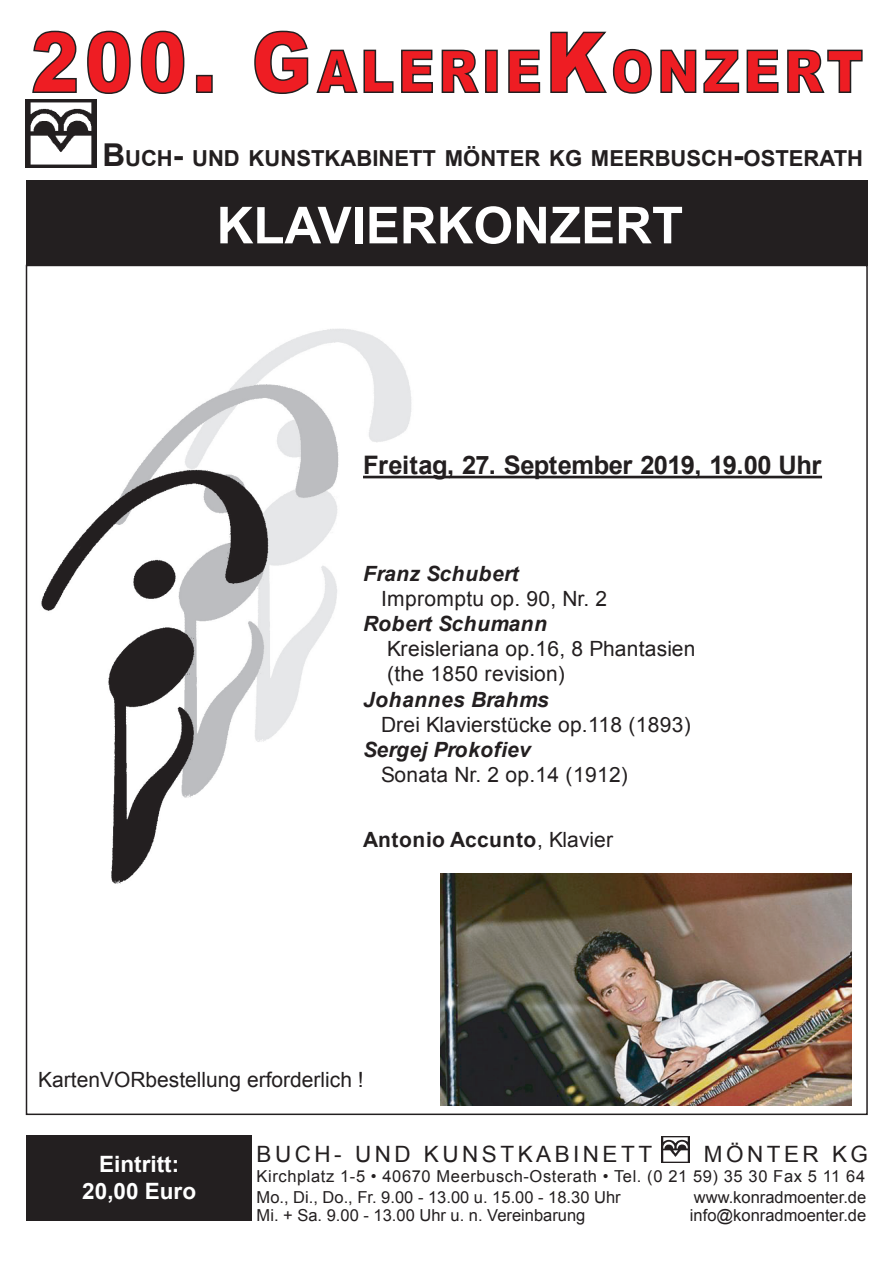
<style>
.page{position:relative;width:893px;height:1263px;background:#fff}
.page>*{position:absolute;margin:0;border:0;box-sizing:border-box;transform-origin:0 0}
.t1{font:900 58.5px "Arial";letter-spacing:.08em;color:#ee1d23;scale:.86 1}
.t2{font:700 51px "Arial";color:#fff}
.t3{font:700 25.5px "Arial";letter-spacing:-.025em;color:#231f20}
.t4{font:22.5px "Arial";letter-spacing:.155em;color:#231f20}
.t5{font:700 22.5px/27px "Arial";color:#fff;text-align:center}
.t6{font:700 22.05px "Arial";color:#231f20}
.t7{font:21px/25.2px "Arial";letter-spacing:.005em;color:#231f20}
.t8{font:italic 700 21px "Arial";letter-spacing:.015em;color:#231f20}
.t9{font:700 21px "Arial";letter-spacing:.025em;color:#231f20}
.t10{font:16.5px/18px "Arial";color:#231f20}
.t11{font:16.5px "Arial";letter-spacing:.035em;color:#231f20}
.s1{font-size:83.55px}
.s2{font-size:31.5px}
.s3{font-weight:400}
</style>
<div class="page">
<div style="left:26px;top:265px;width:842px;height:850px;background:#fff;border:2px solid #231f20"></div>
<img style="left:661px;top:1136px;width:28px;height:27px">
<img style="left:25px;top:99px;width:72px;height:69px">
<svg style="left:32px;top:30px;width:45px;height:63px"></svg>
<svg style="left:87px;top:30px;width:44px;height:64px"></svg>
<svg style="left:140px;top:30px;width:45px;height:64px"></svg>
<div style="left:196px;top:75px;width:17px;height:18px;border:2px solid #231f20"></div>
<svg style="left:254px;top:30px;width:55px;height:64px"></svg>
<svg style="left:316px;top:49px;width:78px;height:44px"></svg>
<svg style="left:401px;top:49px;width:32px;height:44px"></svg>
<svg style="left:441px;top:49px;width:38px;height:44px"></svg>
<div style="left:485px;top:50px;width:13px;height:43px;border:2px solid #231f20"></div>
<svg style="left:508px;top:49px;width:33px;height:44px"></svg>
<svg style="left:550px;top:31px;width:102px;height:63px"></svg>
<svg style="left:660px;top:49px;width:37px;height:44px"></svg>
<svg style="left:703px;top:49px;width:37px;height:44px"></svg>
<svg style="left:746px;top:49px;width:33px;height:44px"></svg>
<svg style="left:787px;top:49px;width:76px;height:44px"></svg>
<div style="left:26px;top:180px;width:842px;height:86px;background:#231f20"></div>
<img style="left:41px;top:329px;width:375px;height:555px">
<div style="left:27px;top:1136px;width:225px;height:85px;background:#231f20"></div>
<hr style="left:363px;top:476px;width:459px;height:2px;background:#231f20">
<img style="left:441px;top:874px;width:411px;height:231px">
<h1 class="t1" style="left:31px;top:28px;width:969px"><span class="s1">200. G</span>ALERIE<span class="s1">K</span>ONZERT</h1>
<p class="t6" style="left:102px;top:146px;width:762px"><span class="s2">B</span>UCH<span class="s2">-</span> UND KUNSTKABINETT MÖNTER KG MEERBUSCH<span class="s2">-</span>OSTERATH</p>
<h2 class="t2" style="left:217px;top:197px;width:468px">KLAVIERKONZERT</h2>
<p class="t3" style="left:363px;top:451px;width:460px">Freitag, 27. September 2019, 19.00 Uhr</p>
<p class="t8" style="left:363px;top:561px;width:157px">Franz Schubert</p>
<p class="t7" style="left:381px;top:586px;width:228px">Impromptu op. 90, Nr. 2</p>
<p class="t8" style="left:363px;top:612px;width:185px">Robert Schumann</p>
<p class="t7" style="left:387px;top:636px;width:310px">Kreisleriana op.16, 8 Phantasien (the 1850 revision)</p>
<p class="t8" style="left:363px;top:687px;width:187px">Johannes Brahms</p>
<p class="t7" style="left:381px;top:712px;width:311px">Drei Klavierstücke op.118 (1893)</p>
<p class="t8" style="left:363px;top:738px;width:169px">Sergej Prokofiev</p>
<p class="t7" style="left:381px;top:762px;width:248px">Sonata Nr. 2 op.14 (1912)</p>
<p class="t9" style="left:363px;top:828px;width:251px">Antonio Accunto<span class="s3">, Klavier</span></p>
<p class="t7" style="left:38px;top:1066px;width:327px">KartenVORbestellung erforderlich !</p>
<p class="t5" style="left:82px;top:1150px;width:115px">Eintritt:<br>20,00 Euro</p>
<p class="t4" style="left:257px;top:1142px;width:397px">BUCH- UND KUNSTKABINETT</p>
<p class="t4" style="left:704px;top:1142px;width:166px">MÖNTER KG</p>
<p class="t11" style="left:257px;top:1167px;width:610px">Kirchplatz 1-5 • 40670 Meerbusch-Osterath • Tel. (0 21 59) 35 30 Fax 5 11 64</p>
<p class="t10" style="left:257px;top:1188px;width:366px">Mo., Di., Do., Fr. 9.00 - 13.00 u. 15.00 - 18.30 Uhr<br>Mi. + Sa. 9.00 - 13.00 Uhr u. n. Vereinbarung</p>
<p class="t10" style="left:690px;top:1188px;width:178px">www.konradmoenter.de info@konradmoenter.de</p>
</div>
